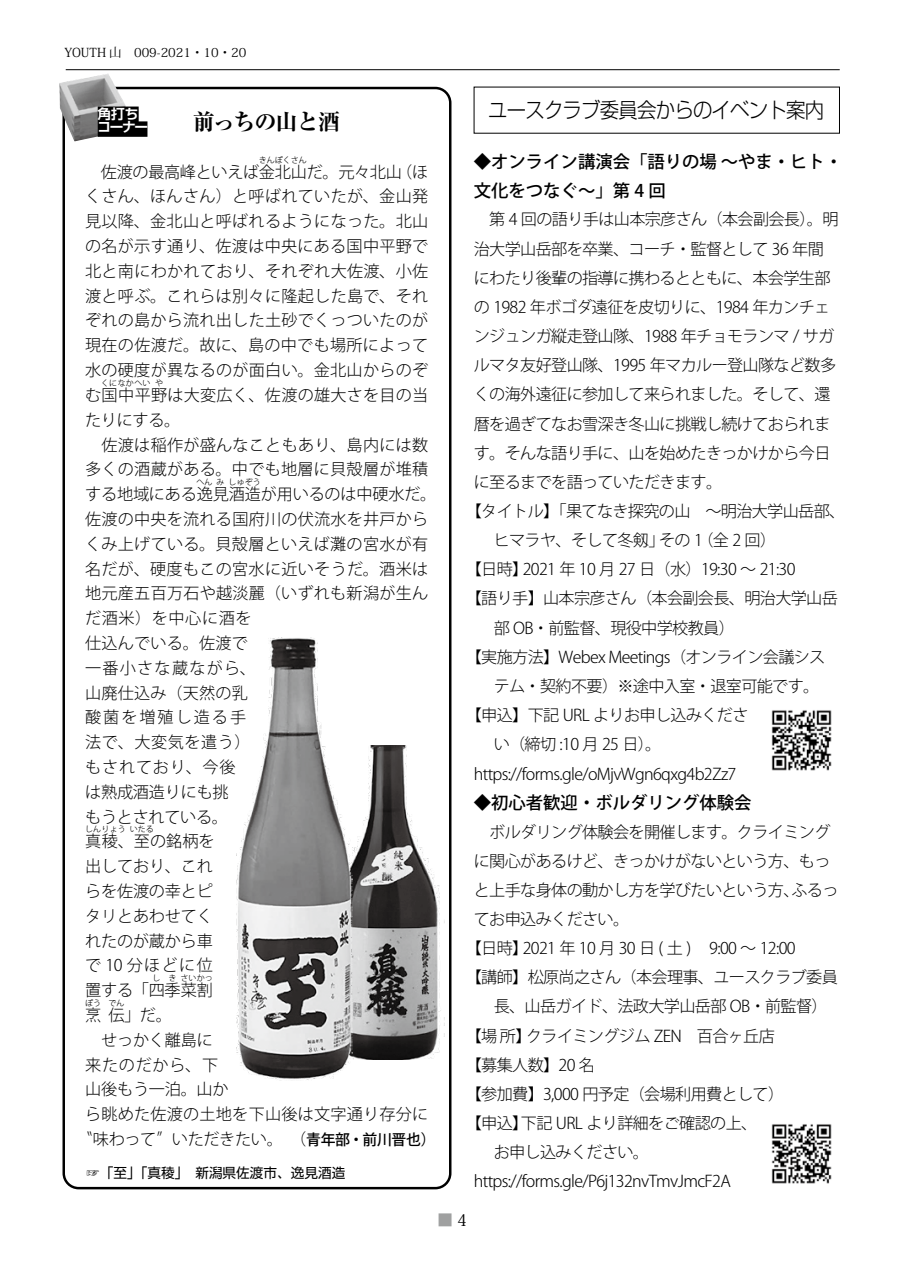
<style>
.page{position:relative;width:903px;height:1275px;background:#fff}
.page>*{position:absolute;margin:0;border:0;box-sizing:border-box;transform-origin:0 0}
.t1{font:700 expanded 22.4px "Ryumin Pr 5";letter-spacing:-.05em;color:#000}
.t2{font:300 21px "Shin Go Pr 5";letter-spacing:-.04em;color:#000;scale:.92 1}
.t3{font:500 17.32px/29.2px "Koz Go Pro";color:#000}
.t4{font:300 16.1px/24.8px "Koz Go Pro";letter-spacing:-.04em;color:#000;text-align:justify}
.t5{font:300 16.1px/24.8px "Koz Go Pro";letter-spacing:.015em;color:#000}
.t6{font:300 16.1px "Koz Go Pro";letter-spacing:-.02em;color:#000}
.t7{font:16.1px "Koz Min Pr 6 N";color:#9fa0a0}
.t8{font:13.65px "Shin Go Pr 5";color:#000}
.t9{font:700 13.65px/13.7px "Shin Go Pr 5 De";letter-spacing:-.1em;color:#fff}
.t10{font:12.42px "Koz Min Pr 6 N";color:#000}
.t11{font:300 8.05px "Koz Go Pro";color:#000}
.s1{font-family:"Ryumin Pro"}
.s2{font-weight:500;font-size:14.88px}
.s3{color:#000}
</style>
<div class="page">
<hr style="left:66px;top:69px;width:774px;height:1px;background:#000">
<img style="left:771px;top:1124px;width:61px;height:60px">
<img style="left:771px;top:710px;width:61px;height:61px">
<img style="left:59px;top:74px;width:67px;height:67px">
<svg style="left:98px;top:107px;width:49px;height:30px"></svg>
<img style="left:353px;top:746px;width:99px;height:314px">
<img style="left:236px;top:637px;width:117px;height:443px">
<p class="t10" style="left:64px;top:46px;width:183px">YOUTH 山　009-2021・10・20</p>
<p class="t9" style="left:98px;top:105px;width:52px">角打ちコーナー</p>
<h1 class="t1" style="left:193px;top:104px;width:149px"><span class="s1">前</span>っちの山と酒</h1>
<p class="t6" style="left:85px;top:161px;width:344px">　佐渡の最高峰といえば金北山だ。元々北山（ほ</p>
<p class="t11" style="left:259px;top:154px;width:50px">きんぽくさん</p>
<p class="t4" style="left:85px;top:184px;width:345px">くさん、ほんさん）と呼ばれていたが、金山発見以降、金北山と呼ばれるようになった。北山の名が示す通り、佐渡は中央にある国中平野で北と南にわかれており、それぞれ大佐渡、小佐渡と呼ぶ。これらは別々に隆起した島で、それぞれの島から流れ出した土砂でくっついたのが現在の佐渡だ。故に、島の中でも場所によって水の硬度が異なるのが面白い。金北山からのぞむ国中平野は大変広く、佐渡の雄大さを目の当</p>
<p class="t11" style="left:101px;top:378px;width:51px">くになかへい</p>
<p class="t11" style="left:155px;top:378px;width:10px">や</p>
<p class="t5" style="left:85px;top:407px;width:353px">たりにする。<br>　佐渡は稲作が盛んなこともあり、島内には数多くの酒蔵がある。中でも地層に貝殻層が堆積する地域にある逸見酒造が用いるのは中硬水だ。</p>
<p class="t11" style="left:196px;top:477px;width:18px">へん</p>
<p class="t11" style="left:217px;top:477px;width:10px">み</p>
<p class="t11" style="left:229px;top:477px;width:34px">しゅぞう</p>
<p class="t5" style="left:85px;top:507px;width:345px">佐渡の中央を流れる国府川の伏流水を井戸からくみ上げている。貝殻層といえば灘の宮水が有名だが、硬度もこの宮水に近いそうだ。酒米は地元産五百万石や越淡麗（いずれも新潟が生んだ酒米）を中心に酒を<br>仕込んでいる。佐渡で<br>一番小さな蔵ながら、<br>山廃仕込み（天然の乳<br>酸菌を増殖し造る手<br>法で、大変気を遣う）<br>もされており、今後<br>は熟成酒造りにも挑<br>もうとされている。<br>真稜、至の銘柄を</p>
<p class="t11" style="left:85px;top:824px;width:42px">しんりょう</p>
<p class="t11" style="left:130px;top:824px;width:26px">いたる</p>
<p class="t4" style="left:85px;top:854px;width:129px">出しており、これらを佐渡の幸とピタリとあわせてくれたのが蔵から車で 10 分ほどに位置する「四季菜割</p>
<p class="t11" style="left:153px;top:973px;width:10px">し</p>
<p class="t11" style="left:168px;top:973px;width:10px">き</p>
<p class="t11" style="left:181px;top:973px;width:34px">さいかっ</p>
<p class="t4" style="left:85px;top:1003px;width:88px">烹伝」だ。</p>
<p class="t11" style="left:85px;top:998px;width:18px">ぽう</p>
<p class="t11" style="left:108px;top:998px;width:18px">でん</p>
<p class="t5" style="left:85px;top:1028px;width:352px">　せっかく離島に<br>来たのだから、下<br>山後もう一泊。山か<br>ら眺めた佐渡の土地を下山後は文字通り存分に＂味わって”いただきたい。　（<span class="s2">青年部・前川晋也）</span></p>
<p class="t8" style="left:86px;top:1161px;width:261px">☞「至」「真稜」　新潟県佐渡市、逸見酒造</p>
<h2 class="t2" style="left:488px;top:93px;width:367px">ユースクラブ委員会からのイベント案内</h2>
<p class="t3" style="left:474px;top:148px;width:370px">◆オンライン講演会「語りの場 ～やま・ヒト・文化をつなぐ～」第 4 回</p>
<p class="t4" style="left:474px;top:207px;width:366px">　第 4 回の語り手は山本宗彦さん（本会副会長）。明</p>
<p class="t4" style="left:474px;top:236px;width:352px">治大学山岳部を卒業、コーチ・監督として 36 年間</p>
<p class="t4" style="left:474px;top:266px;width:358px">にわたり後輩の指導に携わるとともに、本会学生部</p>
<p class="t4" style="left:474px;top:295px;width:358px">の 1982 年ボゴダ遠征を皮切りに、1984 年カンチェ</p>
<p class="t4" style="left:474px;top:324px;width:362px">ンジュンガ縦走登山隊、1988 年チョモランマ / サガ</p>
<p class="t4" style="left:474px;top:353px;width:364px">ルマタ友好登山隊、1995 年マカルー登山隊など数多</p>
<p class="t4" style="left:474px;top:382px;width:358px">くの海外遠征に参加して来られました。そして、還</p>
<p class="t4" style="left:474px;top:411px;width:358px">暦を過ぎてなお雪深き冬山に挑戦し続けておられま</p>
<p class="t4" style="left:474px;top:440px;width:358px">す。そんな語り手に、山を始めたきっかけから今日</p>
<p class="t4" style="left:474px;top:470px;width:281px">に至るまでを語っていただきます。　　</p>
<p class="t4" style="left:466px;top:499px;width:381px">【タイトル】「果てなき探究の山　～明治大学山岳部、</p>
<p class="t4" style="left:494px;top:528px;width:284px">ヒマラヤ、そして冬剱」その 1 （全 2 回）</p>
<p class="t4" style="left:466px;top:557px;width:331px">【日時】2021 年 10 月 27 日（水）19:30 〜 21:30</p>
<p class="t4" style="left:466px;top:586px;width:374px">【語り手】山本宗彦さん（本会副会長、明治大学山岳</p>
<p class="t4" style="left:494px;top:615px;width:243px">部 OB・前監督、現役中学校教員）</p>
<p class="t4" style="left:466px;top:644px;width:361px">【実施方法】Webex Meetings（オンライン会議シス</p>
<p class="t4" style="left:494px;top:674px;width:327px">テム・契約不要）※途中入室・退室可能です。</p>
<p class="t4" style="left:466px;top:703px;width:284px">【申込】下記 URL よりお申し込みくださ</p>
<p class="t4" style="left:494px;top:732px;width:169px">い（締切 :10 月 25 日）。</p>
<p class="t4" style="left:474px;top:762px;width:264px">https://forms.gle/oMjvWgn6qxg4b2Zz7</p>
<p class="t3" style="left:474px;top:789px;width:279px">◆初心者歓迎・ボルダリング体験会</p>
<p class="t4" style="left:474px;top:819px;width:358px">　ボルダリング体験会を開催します。クライミング</p>
<p class="t4" style="left:474px;top:848px;width:358px">に関心があるけど、きっかけがないという方、もっ</p>
<p class="t4" style="left:474px;top:878px;width:366px">と上手な身体の動かし方を学びたいという方、ふるっ</p>
<p class="t4" style="left:474px;top:907px;width:157px">てお申込みください。</p>
<p class="t4" style="left:466px;top:936px;width:331px">【日時】2021 年 10 月 30 日 ( 土 ) 　9:00 ～ 12:00</p>
<p class="t4" style="left:466px;top:965px;width:374px">【講師】松原尚之さん（本会理事、ユースクラブ委員</p>
<p class="t4" style="left:494px;top:994px;width:336px">長、山岳ガイド、法政大学山岳部 OB・前監督）</p>
<p class="t4" style="left:466px;top:1023px;width:311px">【場 所】クライミングジム ZEN　百合ヶ丘店</p>
<p class="t4" style="left:466px;top:1052px;width:131px">【募集人数】20 名</p>
<p class="t4" style="left:466px;top:1082px;width:320px">【参加費】3,000 円予定（会場利用費として）</p>
<p class="t4" style="left:466px;top:1111px;width:293px">【申込】下記 URL より詳細をご確認の上、</p>
<p class="t4" style="left:494px;top:1140px;width:157px">お申し込みください。</p>
<p class="t4" style="left:474px;top:1169px;width:259px">https://forms.gle/P6j132nvTmvJmcF2A</p>
<p class="t7" style="left:437px;top:1210px;width:32px">■ <span class="s3">4</span></p>
</div>
